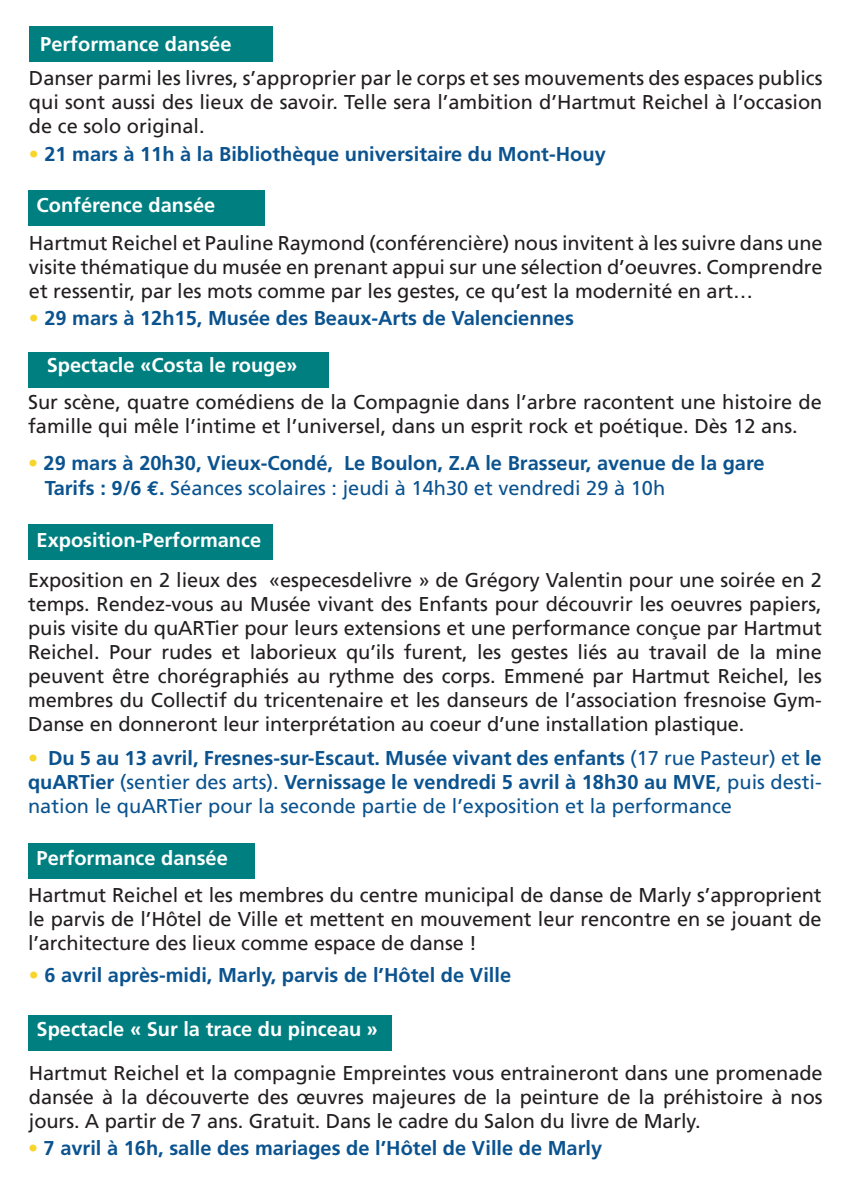
<style>
.page{position:relative;width:851px;height:1191px;background:#fff}
.page>*{position:absolute;margin:0;border:0;box-sizing:border-box;transform-origin:0 0}
.t1{font:20px/24px "Frutiger";letter-spacing:-.005em;color:#231f20;text-align:justify}
.t2{font:20px/24px "Frutiger";color:#0b538f;text-align:justify}
.t3{font:700 20px "Frutiger";color:#0b538f}
.t4{font:700 20px "Frutiger";color:#fff}
.s1{font-weight:400;color:#f8d52b}
.s2{font-weight:700}
.s3{font-family:"Euro Mono";font-weight:700}
.s4{color:#f8d52b}
</style>
<div class="page">
<div style="left:29px;top:26px;width:244px;height:35px;background:#007f81"></div>
<div style="left:29px;top:190px;width:235px;height:36px;background:#007f81"></div>
<div style="left:28px;top:352px;width:301px;height:35px;background:#007f81"></div>
<div style="left:28px;top:524px;width:244px;height:36px;background:#007f81"></div>
<div style="left:28px;top:843px;width:227px;height:35px;background:#007f81"></div>
<div style="left:28px;top:1015px;width:363px;height:35px;background:#007f81"></div>
<p class="t4" style="left:40px;top:32px;width:193px">Performance dansée</p>
<p class="t1" style="left:29px;top:66px;width:795px">Danser parmi les livres, s’approprier par le corps et ses mouvements des espaces publics qui sont aussi des lieux de savoir. Telle sera l’ambition d’Hartmut Reichel à l’occasion de ce solo original.</p>
<p class="t3" style="left:29px;top:142px;width:578px"><span class="s1">•</span> 21 mars à 11h à la Bibliothèque universitaire du Mont-Houy</p>
<p class="t4" style="left:37px;top:194px;width:180px">Conférence dansée</p>
<p class="t1" style="left:29px;top:231px;width:795px">Hartmut Reichel et Pauline Raymond (conférencière) nous invitent à les suivre dans une visite thématique du musée en prenant appui sur une sélection d’oeuvres. Comprendre et ressentir, par les mots comme par les gestes, ce qu’est la modernité en art…</p>
<p class="t3" style="left:29px;top:306px;width:546px"><span class="s1">•</span> 29 mars à 12h15, Musée des Beaux-Arts de Valenciennes</p>
<p class="t4" style="left:47px;top:353px;width:252px">Spectacle «Costa le rouge»</p>
<p class="t1" style="left:28px;top:390px;width:795px">Sur scène, quatre comédiens de la Compagnie dans l’arbre racontent une histoire de famille qui mêle l’intime et l’universel, dans un esprit rock et poétique. Dès 12 ans.</p>
<p class="t3" style="left:28px;top:452px;width:738px"><span class="s1">•</span> 29 mars à 20h30, Vieux-Condé, Le Boulon, Z.A le Brasseur, avenue de la gare</p>
<p class="t2" style="left:45px;top:475px;width:622px"><span class="s2">Tarifs : 9/6</span> <span class="s3">e</span><span class="s2">.</span> Séances scolaires : jeudi à 14h30 et vendredi 29 à 10h</p>
<p class="t4" style="left:37px;top:528px;width:226px">Exposition-Performance</p>
<p class="t1" style="left:28px;top:568px;width:795px">Exposition en 2 lieux des «especesdelivre » de Grégory Valentin pour une soirée en 2 temps. Rendez-vous au Musée vivant des Enfants pour découvrir les oeuvres papiers, puis visite du quARTier pour leurs extensions et une performance conçue par Hartmut Reichel. Pour rudes et laborieux qu’ils furent, les gestes liés au travail de la mine peuvent être chorégraphiés au rythme des corps. Emmené par Hartmut Reichel, les membres du Collectif du tricentenaire et les danseurs de l’association fresnoise Gym-Danse en donneront leur interprétation au coeur d’une installation plastique.</p>
<p class="t2" style="left:28px;top:746px;width:795px"><span class="s4">•</span> <span class="s2">Du 5 au 13 avril, Fresnes-sur-Escaut. Musée vivant des enfants</span> (17 rue Pasteur) et <span class="s2">le quARTier</span> (sentier des arts). <span class="s2">Vernissage le vendredi 5 avril à 18h30 au MVE</span>, puis desti&shy;nation le quARTier pour la seconde partie de l’exposition et la performance</p>
<p class="t4" style="left:37px;top:846px;width:193px">Performance dansée</p>
<p class="t1" style="left:28px;top:883px;width:795px">Hartmut Reichel et les membres du centre municipal de danse de Marly s’approprient le parvis de l’Hôtel de Ville et mettent en mouvement leur rencontre en se jouant de l’architecture des lieux comme espace de danse !</p>
<p class="t3" style="left:29px;top:963px;width:483px"><span class="s1">•</span> 6 avril après-midi, Marly, parvis de l’Hôtel de Ville</p>
<p class="t4" style="left:37px;top:1017px;width:343px">Spectacle « Sur la trace du pinceau »</p>
<p class="t1" style="left:29px;top:1061px;width:795px">Hartmut Reichel et la compagnie Empreintes vous entraineront dans une promenade dansée à la découverte des œuvres majeures de la peinture de la préhistoire à nos jours. A partir de 7 ans. Gratuit. Dans le cadre du Salon du livre de Marly.</p>
<p class="t3" style="left:28px;top:1136px;width:575px"><span class="s1">•</span> 7 avril à 16h, salle des mariages de l’Hôtel de Ville de Marly</p>
</div>
